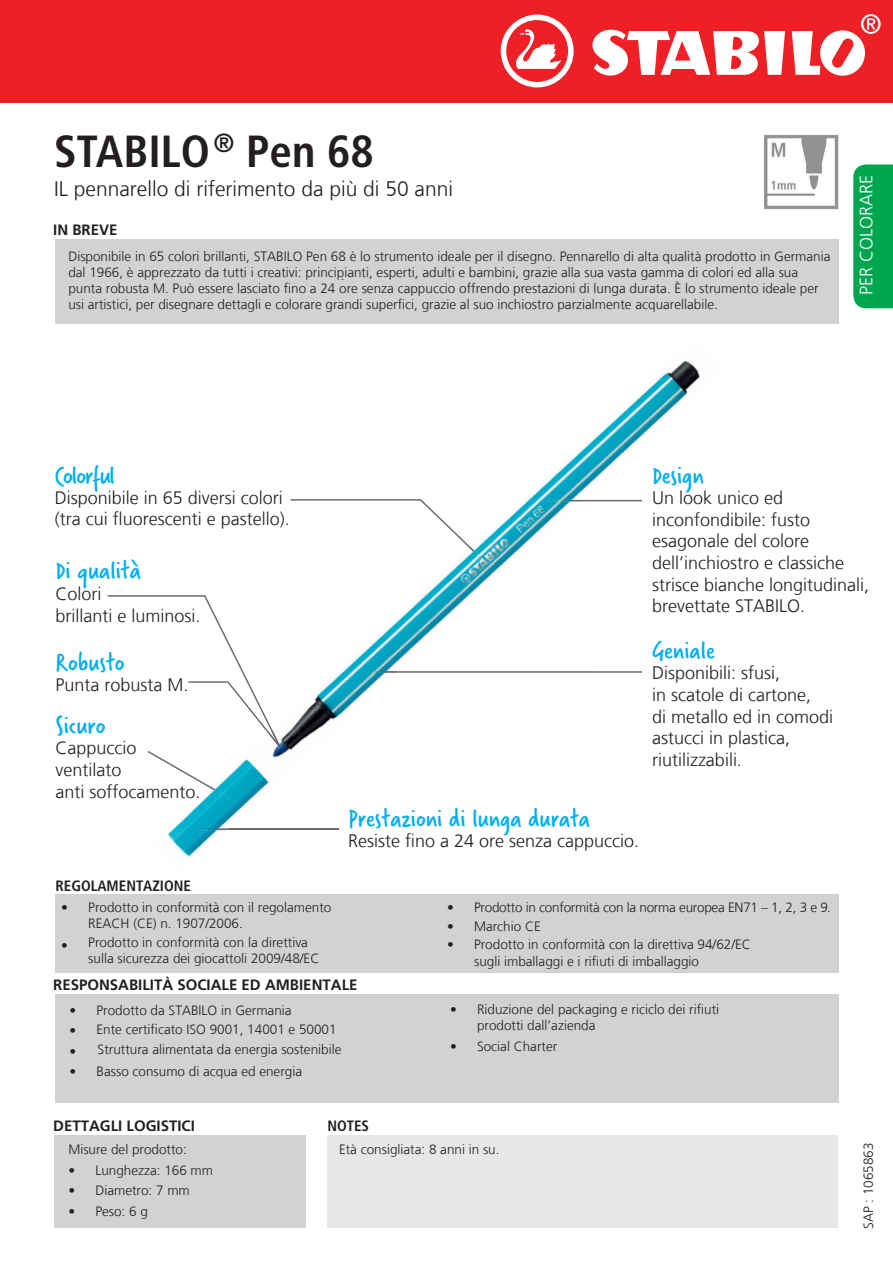
<style>
.page{position:relative;width:893px;height:1263px;background:#fff}
.page>*{position:absolute;margin:0;border:0;box-sizing:border-box;transform-origin:0 0}
.t1{font:700 condensed 45px "Frutiger LT Com";color:#231f20}
.t2{font:27px "Verveine Corp";color:#00aeef}
.t3{font:27px "Verveine Corp";letter-spacing:-.04em;color:#00aeef}
.t4{font:300 21px "Frutiger LT Com";color:#231f20}
.t5{font:300 18px/21.6px "Frutiger LT Com";color:#231f20}
.t6{font:300 18px "Frutiger LT Com";color:#fff}
.t7{font:700 15px "Frutiger LT Com";color:#231f20}
.t8{font:700 condensed 15px "Frutiger LT Com";color:#231f20}
.t9{font:300 13.5px/16.2px "Frutiger LT Com";color:#231f20}
.t10{font:300 13.5px "Frutiger LT Com";letter-spacing:-.02em;color:#231f20}
</style>
<div class="page">
<div style="left:55px;top:240px;width:783px;height:84px;background:#d1d2d4"></div>
<div style="left:55px;top:1135px;width:251px;height:93px;background:#d1d2d4"></div>
<div style="left:327px;top:1135px;width:511px;height:93px;background:#e6e7e9"></div>
<div style="left:0;top:0;width:893px;height:102px;background:#ee2026"></div>
<svg style="left:592px;top:14px;width:289px;height:62px"></svg>
<svg style="left:501px;top:15px;width:73px;height:72px"></svg>
<div style="left:55px;top:994px;width:783px;height:109px;background:#d1d2d4"></div>
<img style="left:763px;top:134px;width:76px;height:76px">
<div style="left:56px;top:894px;width:783px;height:79px;background:#d1d2d4"></div>
<div style="left:853px;top:164px;width:40px;height:144px;background:#00a54f"></div>
<img style="left:151px;top:360px;width:549px;height:497px">
<img style="left:198px;top:829px;width:30px;height:1px">
<img style="left:271px;top:730px;width:10px;height:3px">
<img style="left:547px;top:500px;width:36px;height:1px">
<img style="left:367px;top:671px;width:31px;height:2px">
<img style="left:268px;top:733px;width:13px;height:15px">
<img style="left:210px;top:787px;width:19px;height:11px">
<img style="left:469px;top:547px;width:14px;height:13px">
<h1 class="t1" style="left:54px;top:125px;width:321px">STABILO<sup>®</sup> Pen 68</h1>
<h3 class="t4" style="left:54px;top:176px;width:401px">IL pennarello di riferimento da più di 50 anni</h3>
<p class="t7" style="left:53px;top:221px;width:66px">IN BREVE</p>
<p class="t9" style="left:68px;top:248px;width:764px">Disponibile in 65 colori brillanti, STABILO Pen 68 è lo strumento ideale per il disegno. Pennarello di alta qualità prodotto in Germania dal 1966, è apprezzato da tutti i creativi: principianti, esperti, adulti e bambini, grazie alla sua vasta gamma di colori ed alla sua punta robusta M. Può essere lasciato fino a 24 ore senza cappuccio offrendo prestazioni di lunga durata. È lo strumento ideale per usi artistici, per disegnare dettagli e colorare grandi superfici, grazie al suo inchiostro parzialmente acquarellabile.</p>
<p class="t9" style="left:559px;top:248px;width:5px">.</p>
<p class="t9" style="left:341px;top:267px;width:5px">.</p>
<h3 class="t6" style="left:855px;top:295px;width:122px;rotate:-90deg">PER COLORARE</h3>
<h2 class="t3" style="left:55px;top:456px;width:62px">Colorful</h2>
<h3 class="t5" style="left:55px;top:486px;width:237px">Disponibile in 65 diversi colori (tra cui fluorescenti e pastello).</h3>
<h2 class="t2" style="left:56px;top:551px;width:87px">Di qualità</h2>
<h3 class="t5" style="left:56px;top:583px;width:147px">Colori<br>brillanti e luminosi.</h3>
<h2 class="t2" style="left:56px;top:644px;width:71px">Robusto</h2>
<h3 class="t5" style="left:56px;top:674px;width:135px">Punta robusta M.</h3>
<h2 class="t2" style="left:56px;top:707px;width:52px">Sicuro</h2>
<h3 class="t5" style="left:56px;top:737px;width:147px">Cappuccio ventilato<br>anti soffocamento.</h3>
<p class="t8" style="left:56px;top:877px;width:137px">REGOLAMENTAZIONE</p>
<p class="t9" style="left:88px;top:899px;width:245px;text-indent:-27px">• Prodotto in conformità con il regolamento<br>REACH (CE) n. 1907/2006.</p>
<p class="t9" style="left:88px;top:934px;width:233px;text-indent:-27px">• Prodotto in conformità con la direttiva sulla sicurezza dei giocattoli 2009/48/EC</p>
<h2 class="t2" style="left:652px;top:457px;width:53px">Design</h2>
<h3 class="t5" style="left:652px;top:487px;width:219px">Un look unico ed inconfondibile: fusto esagonale del colore dell’inchiostro e classiche strisce bianche longitudinali, brevettate STABILO.</h3>
<h2 class="t2" style="left:652px;top:632px;width:64px">Geniale</h2>
<h3 class="t5" style="left:652px;top:662px;width:183px">Disponibili: sfusi,<br>in scatole di cartone,<br>di metallo ed in comodi astucci in plastica, riutilizzabili.</h3>
<h2 class="t2" style="left:348px;top:800px;width:243px">Prestazioni di lunga durata</h2>
<h3 class="t5" style="left:348px;top:830px;width:293px">Resiste fino a 24 ore senza cappuccio.</h3>
<p class="t10" style="left:447px;top:899px;width:385px">• Prodotto in conformità con la norma europea EN71 – 1, 2, 3 e 9.</p>
<p class="t9" style="left:447px;top:918px;width:95px">• Marchio CE</p>
<p class="t9" style="left:474px;top:936px;width:278px;text-indent:-27px">• Prodotto in conformità con la direttiva 94/62/EC sugli imballaggi e i rifiuti di imballaggio</p>
<p class="t7" style="left:53px;top:976px;width:306px">RESPONSABILITÀ SOCIALE ED AMBIENTALE</p>
<p class="t9" style="left:70px;top:1000px;width:224px;line-height:20.4px">• Prodotto da STABILO in Germania •<br>•</p>
<p class="t9" style="left:70px;top:1063px;width:234px">• Basso consumo di acqua ed energia</p>
<p class="t9" style="left:97px;top:1019px;width:246px;line-height:20px">Ente certificato ISO 9001, 14001 e 50001<br>Struttura alimentata da energia sostenibile</p>
<p class="t9" style="left:477px;top:1001px;width:244px;text-indent:-27px">• Riduzione del packaging e riciclo dei rifiuti prodotti dall’azienda</p>
<p class="t9" style="left:450px;top:1037px;width:109px">• Social Charter</p>
<p class="t7" style="left:53px;top:1116px;width:143px">DETTAGLI LOGISTICI</p>
<p class="t9" style="left:68px;top:1141px;width:120px">Misure del prodotto:</p>
<p class="t9" style="left:68px;top:1162px;width:146px">• Lunghezza: 166 mm</p>
<p class="t9" style="left:68px;top:1182px;width:123px">• Diametro: 7 mm</p>
<p class="t9" style="left:68px;top:1203px;width:81px">• Peso: 6 g</p>
<p class="t8" style="left:327px;top:1116px;width:43px">NOTES</p>
<p class="t9" style="left:339px;top:1141px;width:162px">Età consigliata: 8 anni in su.</p>
<p class="t9" style="left:860px;top:1229px;width:88px;rotate:-90deg">SAP : 1065863</p>
</div>
